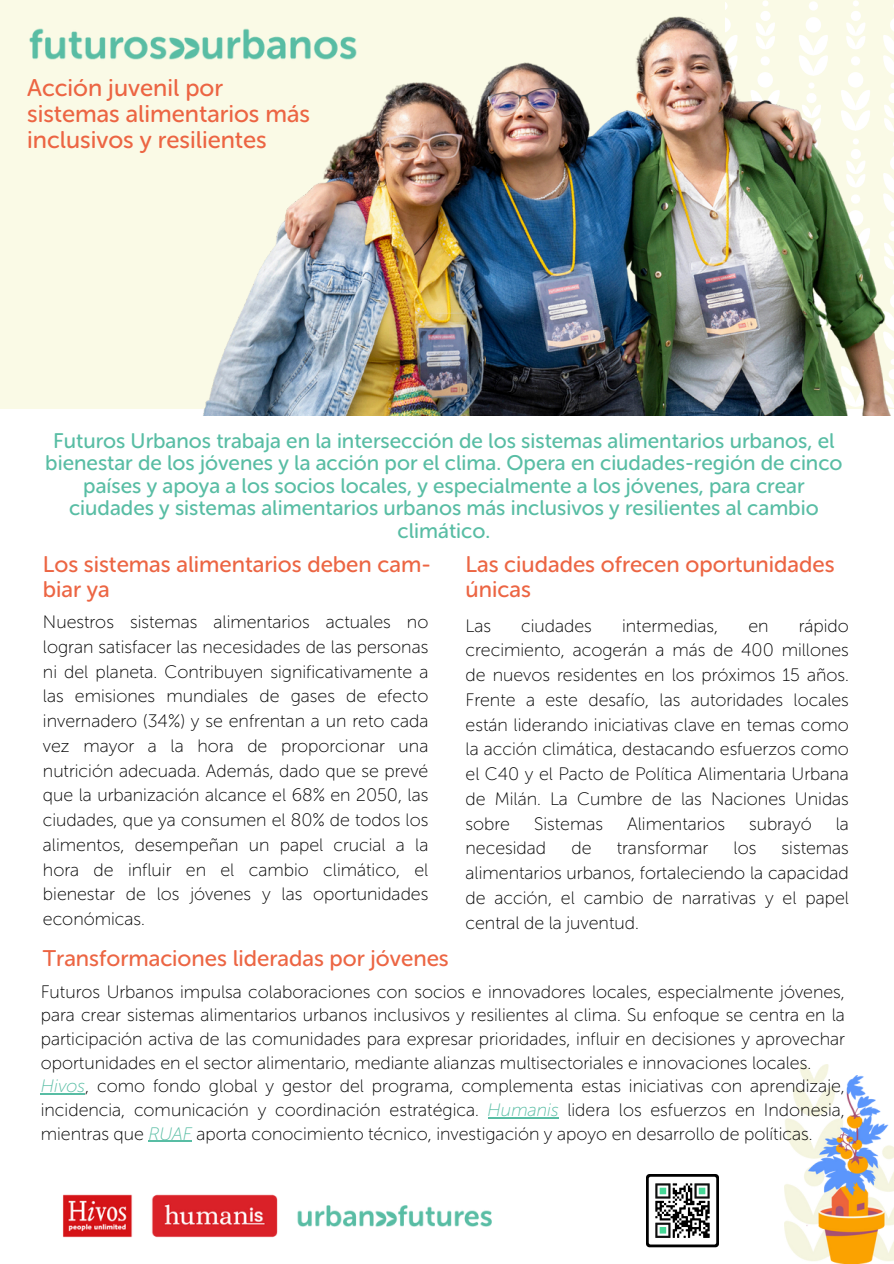
<style>
.page{position:relative;width:894px;height:1264px;background:#fff}
.page>*{position:absolute;margin:0;border:0;box-sizing:border-box;transform-origin:0 0}
.t1{font:24px/25.8px "Museo Sans Rounded 500";color:#ec6543}
.t2{font:22.5px/24.8px "Museo Sans Rounded 500";color:#ec6543}
.t3{font:21px/22.5px "Museo Sans Rounded 500";color:#58bda4;text-align:center}
.t4{font:18px/24.8px "Museo Sans Rounded 100";color:#000;text-align:justify}
.s1{font-style:italic;color:#58bda4}
</style>
<div class="page">
<div style="left:0;top:0;width:892px;height:409px;background:#fafae6"></div>
<img style="left:63px;top:1194px;width:429px;height:44px">
<img style="left:646px;top:1174px;width:72px;height:73px">
<svg style="left:762px;top:0;width:7px;height:7px"></svg>
<svg style="left:809px;top:1px;width:8px;height:6px"></svg>
<svg style="left:853px;top:0;width:6px;height:7px"></svg>
<img style="left:203px;top:7px;width:690px;height:409px">
<img style="left:29px;top:7px;width:356px;height:82px">
<img style="left:784px;top:1064px;width:109px;height:199px">
<hr style="left:41px;top:1093px;width:44px;height:1px;background:#58bda4">
<hr style="left:487px;top:1116px;width:71px;height:2px;background:#58bda4">
<hr style="left:148px;top:1140px;width:44px;height:1px;background:#58bda4">
<p class="t1" style="left:27px;top:75px;width:284px">Acción juvenil por sistemas alimentarios más inclusivos y resilientes</p>
<h1 class="t3" style="left:45px;top:429px;width:798px">Futuros Urbanos trabaja en la intersección de los sistemas alimentarios urbanos, el bienestar de los jóvenes y la acción por el clima. Opera en ciudades-región de cinco países y apoya a los socios locales, y especialmente a los jóvenes, para crear ciudades y sistemas alimentarios urbanos más inclusivos y resilientes al cambio climático.</h1>
<p class="t2" style="left:43px;top:552px;width:389px">Los sistemas alimentarios deben cam&shy;biar ya</p>
<p class="t4" style="left:43px;top:609px;width:387px">Nuestros sistemas alimentarios actuales no logran satisfacer las necesidades de las personas ni del planeta. Contribuyen significativamente a las emisiones mundiales de gases de efecto invernadero (34%) y se enfrentan a un reto cada vez mayor a la hora de proporcionar una nutrición adecuada. Además, dado que se prevé que la urbanización alcance el 68% en 2050, las ciudades, que ya consumen el 80% de todos los alimentos, desempeñan un papel crucial a la hora de influir en el cambio climático, el bienestar de los jóvenes y las oportunidades económicas.</p>
<h2 class="t2" style="left:465px;top:552px;width:370px">Las ciudades ofrecen oportunidades únicas</h2>
<h1 class="t4" style="left:465px;top:613px;width:27px">Las</h1>
<h1 class="t4" style="left:521px;top:613px;width:72px">ciudades</h1>
<h1 class="t4" style="left:622px;top:613px;width:98px">intermedias,</h1>
<h1 class="t4" style="left:748px;top:613px;width:22px">en</h1>
<h1 class="t4" style="left:465px;top:613px;width:385px;text-indent:333px">rápido crecimiento, acogerán a más de 400 millones de nuevos residentes en los próximos 15 años.<br>Frente a este desafío, las autoridades locales están liderando iniciativas clave en temas como la acción climática, destacando esfuerzos como el C40 y el Pacto de Política Alimentaria Urbana de Milán. La Cumbre de las Naciones Unidas sobre</h1>
<h1 class="t4" style="left:534px;top:811px;width:70px">Sistemas</h1>
<h1 class="t4" style="left:627px;top:811px;width:99px">Alimentarios</h1>
<h1 class="t4" style="left:748px;top:811px;width:64px">subrayó</h1>
<h1 class="t4" style="left:835px;top:811px;width:15px">la</h1>
<h1 class="t4" style="left:465px;top:836px;width:82px">necesidad</h1>
<h1 class="t4" style="left:571px;top:836px;width:22px">de</h1>
<h1 class="t4" style="left:616px;top:836px;width:93px">transformar</h1>
<h1 class="t4" style="left:733px;top:836px;width:24px">los</h1>
<h1 class="t4" style="left:465px;top:836px;width:385px;text-indent:316px">sistemas alimentarios urbanos, fortaleciendo la capacidad de acción, el cambio de narrativas y el papel central de la juventud.</h1>
<h1 class="t2" style="left:43px;top:946px;width:407px">Transformaciones lideradas por jóvenes</h1>
<p class="t4" style="left:41px;top:979px;width:805px;line-height:23.7px">Futuros Urbanos impulsa colaboraciones con socios e innovadores locales, especialmente jóvenes, para crear sistemas alimentarios urbanos inclusivos y resilientes al clima. Su enfoque se centra en la participación activa de las comunidades para expresar prioridades, influir en decisiones y aprovechar oportunidades en el sector alimentario, mediante alianzas multisectoriales e innovaciones locales.</p>
<p class="t4" style="left:41px;top:1074px;width:805px;line-height:23.7px"><span class="s1">Hivos</span>, como fondo global y gestor del programa, complementa estas iniciativas con aprendizaje, incidencia, comunicación y coordinación estratégica. <span class="s1">Humanis</span> lidera los esfuerzos en Indonesia, mientras que <span class="s1">RUAF</span> aporta conocimiento técnico, investigación y apoyo en desarrollo de políticas.</p>
</div>
